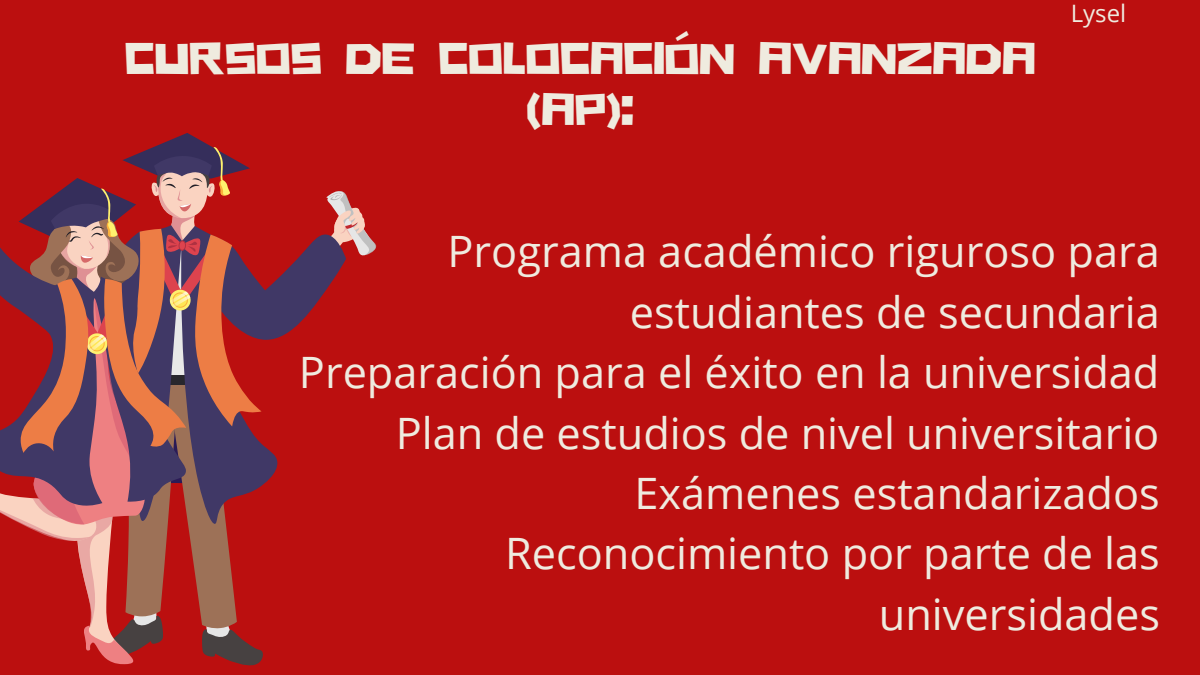
<style>
.page{position:relative;width:1200px;height:675px;background:#bb0f0f}
.page>*{position:absolute;margin:0;border:0;box-sizing:border-box;transform-origin:0 0}
.t1{font:45.1px/50.5px "Hitchcut";color:#efebdf;text-align:center}
.t2{font:43.3px/60.4px "Open Sans";color:#efebdf;text-align:right}
.t3{font:24px "Open Sans";color:#efebdf}
</style>
<div class="page">
<svg style="left:326px;top:191px;width:50px;height:65px"></svg>
<svg style="left:264px;top:225px;width:82px;height:259px"></svg>
<svg style="left:0;top:133px;width:264px;height:533px"></svg>
<h1 class="t1" style="left:125px;top:30px;width:912px">CURSOS DE COLOCACIÓN AVANZADA (AP):</h1>
<p class="t3" style="left:1071px;top:-3px;width:57px">Lysel</p>
<p class="t2" style="left:299px;top:220px;width:863px">Programa académico riguroso para estudiantes de secundaria<br>Preparación para el éxito en la universidad<br>Plan de estudios de nivel universitario<br>Exámenes estandarizados<br>Reconocimiento por parte de las universidades</p>
</div>
